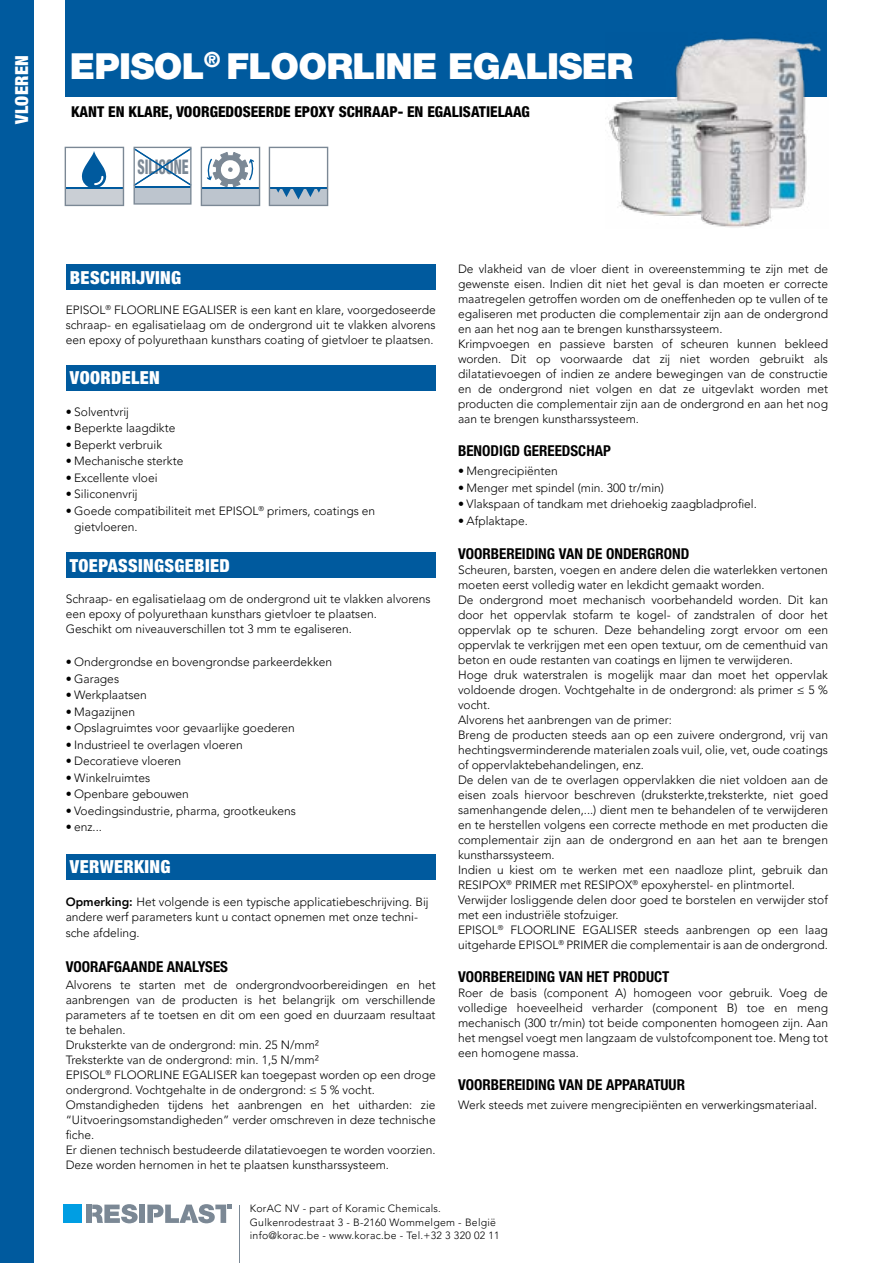
<style>
.page{position:relative;width:893px;height:1263px;background:#fff}
.page>*{position:absolute;margin:0;border:0;box-sizing:border-box;transform-origin:0 0}
.t1{font:900 36px "Helvetica Neue LT Std";letter-spacing:-.02em;color:#fff}
.t2{font:800 condensed 20.25px "Helvetica Neue LT Std";color:#7b8895;scale:.67 1}
.t3{font:900 condensed 18px "Helvetica Neue LT Std";letter-spacing:.02em;color:#fff}
.t4{font:700 condensed 15px "Helvetica Neue LT Std";color:#000}
.t5{font:800 condensed 15px "Helvetica Neue LT Std";color:#000}
.t6{font:300 12px/15px "Avenir LT Pro";color:#000}
.t7{font:300 10.5px/13.5px "Avenir LT Pro";letter-spacing:.025em;color:#000}
.s1{font-weight:800}
</style>
<div class="page">
<div style="left:0;top:0;width:34px;height:1263px;background:#005a9e"></div>
<hr style="left:240px;top:1205px;width:1px;height:58px;background:#7b8895">
<div style="left:139px;top:1204px;width:6px;height:19px;background:#7b8895"></div>
<div style="left:86px;top:1204px;width:5px;height:19px;background:#7b8895"></div>
<svg style="left:92px;top:1204px;width:46px;height:19px"></svg>
<svg style="left:147px;top:1204px;width:84px;height:19px"></svg>
<div style="left:64px;top:1204px;width:18px;height:19px;background:#009ee3"></div>
<div style="left:66px;top:264px;width:370px;height:26px;background:#005a9e"></div>
<div style="left:66px;top:365px;width:370px;height:25px;background:#005a9e"></div>
<div style="left:66px;top:552px;width:370px;height:26px;background:#005a9e"></div>
<div style="left:66px;top:854px;width:370px;height:25px;background:#005a9e"></div>
<div style="left:65px;top:0;width:761px;height:97px;background:#005a9e"></div>
<svg style="left:65px;top:147px;width:59px;height:59px"></svg>
<svg style="left:134px;top:147px;width:58px;height:58px"></svg>
<svg style="left:201px;top:147px;width:59px;height:59px"></svg>
<svg style="left:269px;top:147px;width:59px;height:59px"></svg>
<img style="left:608px;top:33px;width:219px;height:195px">
<h3 class="t3" style="left:11px;top:124px;width:70px;rotate:-90deg">VLOEREN</h3>
<h1 class="t1" style="left:70px;top:45px;width:565px">EPISOL<sup>®</sup> FLOORLINE EGALISER</h1>
<p class="t5" style="left:71px;top:103px;width:460px">KANT EN KLARE, VOORGEDOSEERDE EPOXY SCHRAAP- EN EGALISATIELAAG</p>
<h2 class="t2" style="left:137px;top:154px;width:78px">SILICONE</h2>
<h3 class="t3" style="left:70px;top:266px;width:113px">BESCHRIJVING</h3>
<p class="t6" style="left:66px;top:302px;width:371px;text-align:justify">EPISOL<sup>®</sup> FLOORLINE EGALISER is een kant en klare, voorgedoseerde schraap- en egalisatielaag om de ondergrond uit te vlakken alvorens een epoxy of polyurethaan kunsthars coating of gietvloer te plaatsen.</p>
<h3 class="t3" style="left:70px;top:367px;width:91px">VOORDELEN</h3>
<p class="t6" style="left:66px;top:404px;width:65px">• Solventvrij</p>
<p class="t6" style="left:66px;top:421px;width:111px">• Beperkte laagdikte</p>
<p class="t6" style="left:66px;top:437px;width:98px">• Beperkt verbruik</p>
<p class="t6" style="left:66px;top:454px;width:119px">• Mechanische sterkte</p>
<p class="t6" style="left:66px;top:470px;width:93px">• Excellente vloei</p>
<p class="t6" style="left:66px;top:487px;width:73px">• Siliconenvrij</p>
<p class="t6" style="left:74px;top:502px;width:303px;line-height:16.5px;text-indent:-9px">• Goede compatibiliteit met EPISOL<sup>®</sup> primers, coatings en gietvloeren.</p>
<h3 class="t3" style="left:70px;top:554px;width:161px">TOEPASSINGSGEBIED</h3>
<p class="t6" style="left:66px;top:592px;width:366px">Schraap- en egalisatielaag om de ondergrond uit te vlakken alvorens een epoxy of polyurethaan kunsthars gietvloer te plaatsen.<br>Geschikt om niveauverschillen tot 3 mm te egaliseren.</p>
<p class="t6" style="left:66px;top:655px;width:268px">• Ondergrondse en bovengrondse parkeerdekken</p>
<p class="t6" style="left:66px;top:671px;width:55px">• Garages</p>
<p class="t6" style="left:66px;top:688px;width:83px">• Werkplaatsen</p>
<p class="t6" style="left:66px;top:704px;width:71px">• Magazijnen</p>
<p class="t6" style="left:66px;top:721px;width:231px">• Opslagruimtes voor gevaarlijke goederen</p>
<p class="t6" style="left:66px;top:737px;width:179px">• Industrieel te overlagen vloeren</p>
<p class="t6" style="left:66px;top:754px;width:117px">• Decoratieve vloeren</p>
<p class="t6" style="left:66px;top:770px;width:86px">• Winkelruimtes</p>
<p class="t6" style="left:66px;top:787px;width:125px">• Openbare gebouwen</p>
<p class="t6" style="left:66px;top:803px;width:232px">• Voedingsindustrie, pharma, grootkeukens</p>
<p class="t6" style="left:66px;top:820px;width:38px">• enz...</p>
<h3 class="t3" style="left:70px;top:856px;width:102px">VERWERKING</h3>
<p class="t6" style="left:66px;top:895px;width:364px"><span class="s1">Opmerking:</span> Het volgende is een typische applicatiebeschrijving. Bij andere werf parameters kunt u contact opnemen met onze techni&shy;sche afdeling.</p>
<p class="t4" style="left:66px;top:957px;width:164px">VOORAFGAANDE ANALYSES</p>
<p class="t6" style="left:66px;top:977px;width:371px">Alvorens te starten met de ondergrondvoorbereidingen en het aanbrengen van de producten is het belangrijk om verschillende parameters af te toetsen en dit om een goed en duurzaam resultaat te behalen.<br>Druksterkte van de ondergrond: min. 25 N/mm²<br>Treksterkte van de ondergrond: min. 1,5 N/mm²<br>EPISOL<sup>®</sup> FLOORLINE EGALISER kan toegepast worden op een droge ondergrond. Vochtgehalte in de ondergrond: ≤ 5 % vocht.<br>Omstandigheden tijdens het aanbrengen en het uitharden: zie “Uitvoeringsomstandigheden” verder omschreven in deze technische fiche.<br>Er dienen technisch bestudeerde dilatatievoegen te worden voorzien.<br>Deze worden hernomen in het te plaatsen kunstharssysteem.</p>
<p class="t6" style="left:458px;top:262px;width:371px">De vlakheid van de vloer dient in overeenstemming te zijn met de gewenste eisen. Indien dit niet het geval is dan moeten er correcte maatregelen getroffen worden om de oneffenheden op te vullen of te egaliseren met producten die complementair zijn aan de ondergrond en aan het nog aan te brengen kunstharssysteem.<br>Krimpvoegen en passieve barsten of scheuren kunnen bekleed worden. Dit op voorwaarde dat zij niet worden gebruikt als dilatatievoegen of indien ze andere bewegingen van de constructie en de ondergrond niet volgen en dat ze uitgevlakt worden met producten die complementair zijn aan de ondergrond en aan het nog aan te brengen kunstharssysteem.</p>
<p class="t4" style="left:458px;top:442px;width:154px">BENODIGD GEREEDSCHAP</p>
<p class="t6" style="left:458px;top:463px;width:101px">• Mengrecipiënten</p>
<p class="t6" style="left:458px;top:480px;width:207px">• Menger met spindel (min. 300 tr/min)</p>
<p class="t6" style="left:458px;top:496px;width:300px">• Vlakspaan of tandkam met driehoekig zaagbladprofiel.</p>
<p class="t6" style="left:458px;top:513px;width:71px">• Afplaktape.</p>
<p class="t4" style="left:458px;top:545px;width:233px">VOORBEREIDING VAN DE ONDERGROND</p>
<p class="t6" style="left:458px;top:562px;width:371px">Scheuren, barsten, voegen en andere delen die waterlekken vertonen moeten eerst volledig water en lekdicht gemaakt worden.<br>De ondergrond moet mechanisch voorbehandeld worden. Dit kan door het oppervlak stofarm te kogel- of zandstralen of door het oppervlak op te schuren. Deze behandeling zorgt ervoor om een oppervlak te verkrijgen met een open textuur, om de cementhuid van beton en oude restanten van coatings en lijmen te verwijderen.<br>Hoge druk waterstralen is mogelijk maar dan moet het oppervlak voldoende drogen. Vochtgehalte in de ondergrond: als primer ≤ 5 % vocht.<br>Alvorens het aanbrengen van de primer:<br>Breng de producten steeds aan op een zuivere ondergrond, vrij van hechtingsverminderende materialen zoals vuil, olie, vet, oude coatings of oppervlaktebehandelingen, enz.<br>De delen van de te overlagen oppervlakken die niet voldoen aan de eisen zoals hiervoor beschreven (druksterkte,treksterkte, niet goed samenhangende delen,...) dient men te behandelen of te verwijderen en te herstellen volgens een correcte methode en met producten die complementair zijn aan de ondergrond en aan het aan te brengen kunstharssysteem.<br>Indien u kiest om te werken met een naadloze plint, gebruik dan RESIPOX<sup>®</sup> PRIMER met RESIPOX<sup>®</sup> epoxyherstel- en plintmortel.<br>Verwijder losliggende delen door goed te borstelen en verwijder stof met een industriële stofzuiger.<br>EPISOL<sup>®</sup> FLOORLINE EGALISER steeds aanbrengen op een laag uitgeharde EPISOL<sup>®</sup> PRIMER die complementair is aan de ondergrond.</p>
<p class="t4" style="left:458px;top:968px;width:213px">VOORBEREIDING VAN HET PRODUCT</p>
<p class="t6" style="left:458px;top:985px;width:371px;text-align:justify">Roer de basis (component A) homogeen voor gebruik. Voeg de volledige hoeveelheid verharder (component B) toe en meng mechanisch (300 tr/min) tot beide componenten homogeen zijn. Aan het mengsel voegt men langzaam de vulstofcomponent toe. Meng tot een homogene massa.</p>
<p class="t4" style="left:458px;top:1076px;width:228px">VOORBEREIDING VAN DE APPARATUUR</p>
<p class="t6" style="left:458px;top:1097px;width:361px">Werk steeds met zuivere mengrecipiënten en verwerkingsmateriaal.</p>
<p class="t7" style="left:250px;top:1202px;width:251px">KorAC NV - part of Koramic Chemicals.<br>Gulkenrodestraat 3 - B-2160 Wommelgem - België info@korac.be - www.korac.be - Tel.+32 3 320 02 11</p>
</div>
